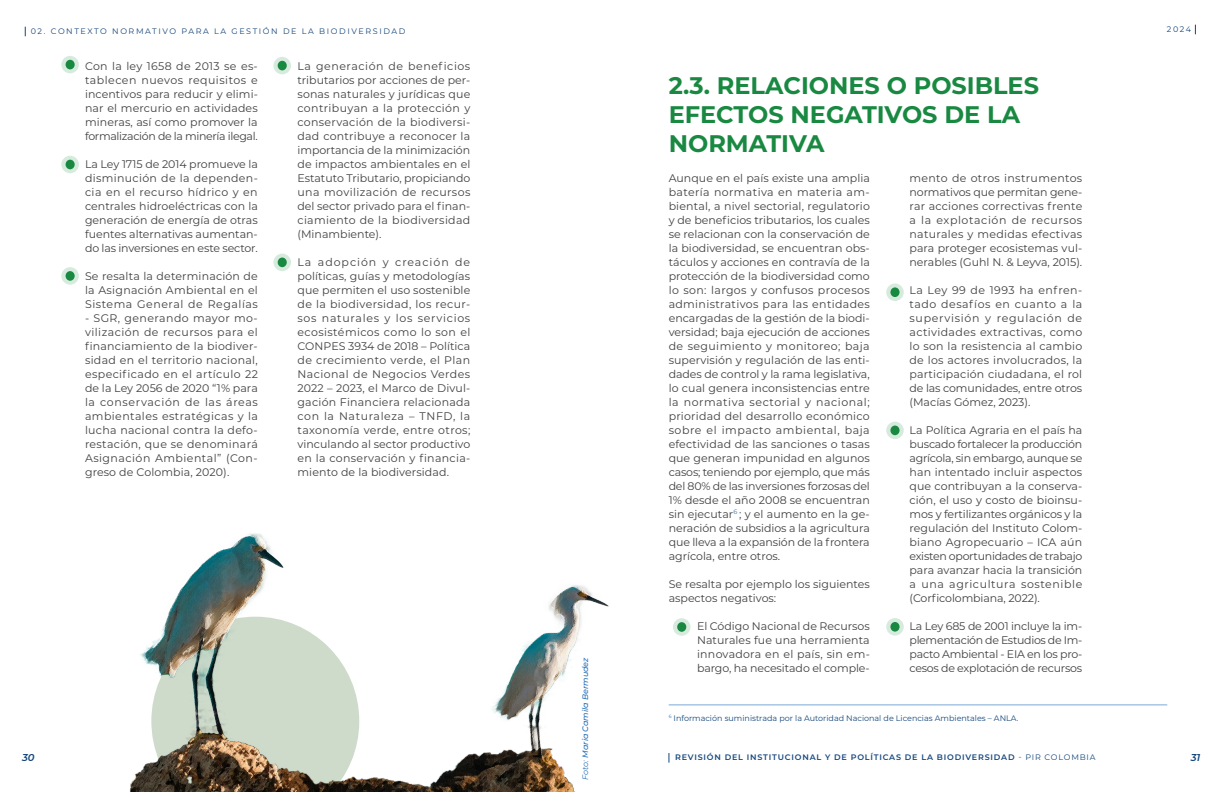
<style>
.page{position:relative;width:1224px;height:792px;background:#fff}
.page>*{position:absolute;margin:0;border:0;box-sizing:border-box;transform-origin:0 0}
.t1{font:700 24px/28.8px "Montserrat";color:#198942}
.t2{font:11px/14px "Montserrat";color:#414042;text-align:justify}
.t3{font:italic 600 10px "Montserrat";color:#14467c}
.t4{font:8px "Montserrat";color:#14467c}
.t5{font:600 8px "Montserrat";letter-spacing:.1em;color:#14467c}
.t6{font:8px "Montserrat";letter-spacing:.2em;color:#14467c}
.t7{font:italic 500 8px "Montserrat";color:#2570b8}
.s1{font-weight:400}
</style>
<div class="page">
<svg style="left:61px;top:56px;width:18px;height:17px"></svg>
<div style="left:66px;top:60px;width:9px;height:9px;background:#198942;border-radius:50%"></div>
<svg style="left:61px;top:156px;width:18px;height:17px"></svg>
<div style="left:66px;top:160px;width:9px;height:9px;background:#198942;border-radius:50%"></div>
<svg style="left:61px;top:267px;width:18px;height:18px"></svg>
<div style="left:66px;top:271px;width:9px;height:10px;background:#198942;border-radius:50%"></div>
<svg style="left:273px;top:254px;width:18px;height:17px"></svg>
<div style="left:278px;top:258px;width:9px;height:9px;background:#198942;border-radius:50%"></div>
<svg style="left:273px;top:57px;width:18px;height:17px"></svg>
<div style="left:278px;top:61px;width:9px;height:9px;background:#198942;border-radius:50%"></div>
<svg style="left:673px;top:618px;width:18px;height:18px"></svg>
<div style="left:677px;top:622px;width:9px;height:10px;background:#198942;border-radius:50%"></div>
<svg style="left:886px;top:283px;width:18px;height:18px"></svg>
<div style="left:890px;top:287px;width:10px;height:10px;background:#198942;border-radius:50%"></div>
<svg style="left:886px;top:422px;width:18px;height:17px"></svg>
<div style="left:890px;top:426px;width:10px;height:9px;background:#198942;border-radius:50%"></div>
<svg style="left:886px;top:618px;width:18px;height:18px"></svg>
<svg style="left:890px;top:622px;width:10px;height:10px"></svg>
<hr style="left:669px;top:704px;width:498px;height:1px;background:#7ca9d4">
<img style="left:129px;top:533px;width:480px;height:259px">
<p class="t6" style="left:31px;top:26px;width:376px">02. CONTEXTO NORMATIVO PARA LA GESTIÓN DE LA BIODIVERSIDAD</p>
<p class="t2" style="left:85px;top:59px;width:174px">Con la ley 1658 de 2013 se es&shy;tablecen nuevos requisitos e incentivos para reducir y elimi&shy;nar el mercurio en actividades mineras, así como promover la formalización de la minería ilegal.</p>
<p class="t2" style="left:85px;top:157px;width:174px">La Ley 1715 de 2014 promueve la disminución de la dependen&shy;cia en el recurso hídrico y en centrales hidroeléctricas con la generación de energía de otras fuentes alternativas aumentan&shy;do las inversiones en este sector.</p>
<p class="t2" style="left:85px;top:269px;width:174px">Se resalta la determinación de la Asignación Ambiental en el Sistema General de Regalías</p>
<p class="t2" style="left:85px;top:311px;width:174px">- SGR, generando mayor mo&shy;vilización de recursos para el financiamiento de la biodiver&shy;sidad en el territorio nacional, especificado en el artículo 22 de la Ley 2056 de 2020 “1% para la conservación de las áreas ambientales estratégicas y la lucha nacional contra la defo&shy;restación, que se denominará Asignación Ambiental” (Con&shy;greso de Colombia, 2020).</p>
<p class="t2" style="left:298px;top:59px;width:174px">La generación de beneficios tributarios por acciones de per&shy;sonas naturales y jurídicas que contribuyan a la protección y conservación de la biodiversi&shy;dad contribuye a reconocer la importancia de la minimización de impactos ambientales en el Estatuto Tributario, propiciando una movilización de recursos del sector privado para el finan&shy;ciamiento de la biodiversidad (Minambiente).</p>
<p class="t2" style="left:298px;top:255px;width:174px">La adopción y creación de políticas, guías y metodologías que permiten el uso sostenible de la biodiversidad, los recur&shy;sos naturales y los servicios ecosistémicos como lo son el CONPES 3934 de 2018 – Política de crecimiento verde, el Plan Nacional de Negocios Verdes 2022 – 2023, el Marco de Divul&shy;gación Financiera relacionada con la Naturaleza – TNFD, la taxonomía verde, entre otros; vinculando al sector productivo en la conservación y financia&shy;miento de la biodiversidad.</p>
<p class="t3" style="left:22px;top:751px;width:14px">30</p>
<p class="t7" style="left:580px;top:780px;width:124px;rotate:-90deg"><span class="s1">Foto:</span> Maria Camila Bermudez</p>
<h1 class="t1" style="left:669px;top:70px;width:372px">2.3. RELACIONES O POSIBLES<br>EFECTOS NEGATIVOS DE LA<br>NORMATIVA</h1>
<p class="t2" style="left:669px;top:171px;width:203px">Aunque en el país existe una amplia batería normativa en materia am&shy;biental, a nivel sectorial, regulatorio y de beneficios tributarios, los cuales se relacionan con la conservación de la biodiversidad, se encuentran obs&shy;táculos y acciones en contravía de la protección de la biodiversidad como lo son: largos y confusos procesos administrativos para las entidades encargadas de la gestión de la biodi&shy;versidad; baja ejecución de acciones de seguimiento y monitoreo; baja supervisión y regulación de las enti&shy;dades de control y la rama legislativa, lo cual genera inconsistencias entre la normativa sectorial y nacional; prioridad del desarrollo económico sobre el impacto ambiental, baja efectividad de las sanciones o tasas que generan impunidad en algunos casos; teniendo por ejemplo, que más del 80% de las inversiones forzosas del 1% desde el año 2008 se encuentran sin ejecutar<sup>6</sup> ; y el aumento en la ge&shy;neración de subsidios a la agricultura que lleva a la expansión de la frontera agrícola, entre otros.</p>
<p class="t2" style="left:669px;top:577px;width:203px">Se resalta por ejemplo los siguientes aspectos negativos:</p>
<p class="t2" style="left:697px;top:619px;width:174px">El Código Nacional de Recursos Naturales fue una herramienta innovadora en el país, sin em&shy;bargo, ha necesitado el comple-</p>
<p class="t2" style="left:910px;top:171px;width:174px">mento de otros instrumentos normativos que permitan gene&shy;rar acciones correctivas frente a la explotación de recursos naturales y medidas efectivas para proteger ecosistemas vul&shy;nerables (Guhl N. &amp; Leyva, 2015).</p>
<p class="t2" style="left:910px;top:283px;width:174px">La Ley 99 de 1993 ha enfren&shy;tado desafíos en cuanto a la supervisión y regulación de actividades extractivas, como lo son la resistencia al cambio de los actores involucrados, la participación ciudadana, el rol de las comunidades, entre otros (Macías Gómez, 2023).</p>
<p class="t2" style="left:910px;top:423px;width:174px">La Política Agraria en el país ha buscado fortalecer la producción agrícola, sin embargo, aunque se han intentado incluir aspectos que contribuyan a la conserva&shy;ción, el uso y costo de bioinsu&shy;mos y fertilizantes orgánicos y la regulación del Instituto Colom&shy;biano Agropecuario – ICA aún existen oportunidades de trabajo para avanzar hacia la transición a una agricultura sostenible (Corficolombiana, 2022).</p>
<p class="t2" style="left:910px;top:619px;width:174px">La Ley 685 de 2001 incluye la im&shy;plementación de Estudios de Im&shy;pacto Ambiental - EIA en los pro&shy;cesos de explotación de recursos</p>
<p class="t4" style="left:669px;top:713px;width:351px"><sup>6</sup> Información suministrada por la Autoridad Nacional de Licencias Ambientales – ANLA.</p>
<p class="t4" style="left:1167px;top:24px;width:26px">2024</p>
<p class="t5" style="left:675px;top:752px;width:422px">REVISIÓN DEL INSTITUCIONAL Y DE POLÍTICAS DE LA BIODIVERSIDAD <span class="s1">- PIR COLOMBIA</span></p>
<p class="t3" style="left:1191px;top:751px;width:11px">31</p>
</div>
